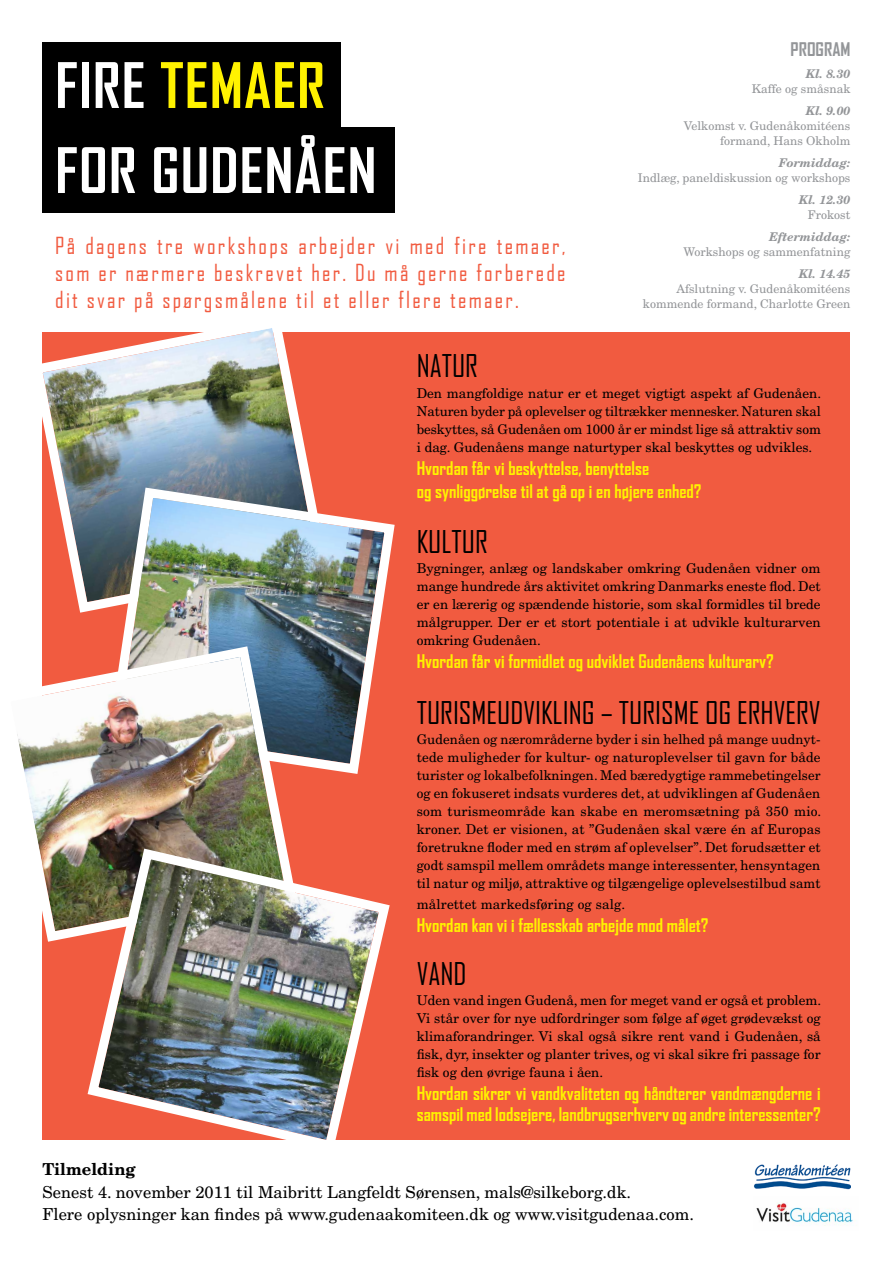
<style>
.page{position:relative;width:893px;height:1263px;background:#fff}
.page>*{position:absolute;margin:0;border:0;box-sizing:border-box;transform-origin:0 0}
.t1{font:700 60px/85.1px "Agency FB";letter-spacing:.02em;color:#fff}
.t2{font:30px "Agency FB";color:#000}
.t3{font:22.5px/27px "Agency FB";letter-spacing:.1em;color:#f15b40;text-align:justify}
.t4{font:700 18px/23.1px "Agency FB";color:#fff200}
.t5{font:700 18px "Agency FB";color:#939598}
.t6{font:16.5px/22.5px "New Century Schlbk";color:#000}
.t7{font:700 16.5px "New Century Schlbk";color:#000}
.t8{font:13.5px/18px "New Century Schlbk";color:#000;text-align:justify}
.t9{font:12px/15px "New Century Schlbk";color:#939598;text-align:right}
.t10{font:italic 700 12px "New Century Schlbk";color:#939598}
.s1{color:#fff200}
</style>
<div class="page">
<div style="left:43px;top:332px;width:807px;height:808px;background:#f15b40"></div>
<div style="left:43px;top:43px;width:298px;height:85px;background:#000"></div>
<div style="left:43px;top:128px;width:352px;height:85px;background:#000"></div>
<img style="left:42px;top:328px;width:270px;height:290px">
<img style="left:103px;top:482px;width:292px;height:292px">
<img style="left:17px;top:641px;width:284px;height:306px">
<img style="left:82px;top:843px;width:308px;height:297px">
<img style="left:754px;top:1164px;width:96px;height:26px">
<img style="left:756px;top:1202px;width:97px;height:24px">
<h1 class="t1" style="left:55px;top:42px;width:323px">Fire <span class="s1">temaer </span>for Gudenåen</h1>
<h3 class="t3" style="left:55px;top:232px;width:512px">På dagens tre workshops arbejder vi med fire temaer, som er nærmere beskrevet her. Du må gerne forberede dit svar på spørgsmålene til et eller flere temaer.</h3>
<h3 class="t5" style="left:791px;top:38px;width:61px">Program</h3>
<p class="t10" style="left:806px;top:66px;width:46px">Kl. 8.30</p>
<p class="t9" style="left:752px;top:81px;width:100px">Kaffe og småsnak</p>
<p class="t10" style="left:806px;top:103px;width:46px">Kl. 9.00</p>
<p class="t9" style="left:684px;top:118px;width:168px">Velkomst v. Gudenåkomitéens formand, Hans Okholm</p>
<p class="t10" style="left:779px;top:155px;width:73px">Formiddag:</p>
<p class="t9" style="left:638px;top:170px;width:214px">Indlæg, paneldiskussion og workshops</p>
<p class="t10" style="left:799px;top:192px;width:53px">Kl. 12.30</p>
<p class="t9" style="left:808px;top:207px;width:44px">Frokost</p>
<p class="t10" style="left:769px;top:229px;width:83px">Eftermiddag:</p>
<p class="t9" style="left:683px;top:244px;width:169px">Workshops og sammenfatning</p>
<p class="t10" style="left:799px;top:266px;width:53px">Kl. 14.45</p>
<p class="t9" style="left:643px;top:281px;width:209px">Afslutning v. Gudenåkomitéens kommende formand, Charlotte Green</p>
<h2 class="t2" style="left:417px;top:348px;width:63px">Natur</h2>
<p class="t8" style="left:417px;top:384px;width:406px">Den mangfoldige natur er et meget vigtigt aspekt af Gudenåen.<br>Naturen byder på oplevelser og tiltrækker mennesker. Naturen skal beskyttes, så Gudenåen om 1000 år er mindst lige så attraktiv som i dag. Gudenåens mange naturtyper skal beskyttes og udvikles.</p>
<h3 class="t4" style="left:417px;top:456px;width:286px">Hvordan får vi beskyttelse, benyttelse<br>og synliggørelse til at gå op i en højere enhed?</h3>
<h2 class="t2" style="left:417px;top:524px;width:73px">Kultur</h2>
<p class="t8" style="left:417px;top:559px;width:406px">Bygninger, anlæg og landskaber omkring Gudenåen vidner om mange hundrede års aktivitet omkring Danmarks eneste flod. Det er en lærerig og spændende historie, som skal formidles til brede målgrupper. Der er et stort potentiale i at udvikle kulturarven omkring Gudenåen.</p>
<h3 class="t4" style="left:417px;top:650px;width:358px">Hvordan får vi formidlet og udviklet Gudenåens kulturarv?</h3>
<h2 class="t2" style="left:417px;top:694px;width:405px">Turismeudvikling – turisme og erhverv</h2>
<p class="t8" style="left:417px;top:730px;width:406px">Gudenåen og nærområderne byder i sin helhed på mange uudnyt&shy;tede muligheder for kultur- og naturoplevelser til gavn for både turister og lokalbefolkningen. Med bæredygtige rammebetingelser og en fokuseret indsats vurderes det, at udviklingen af Gudenåen som turismeområde kan skabe en meromsætning på 350 mio. kroner. Det er visionen, at ”Gudenåen skal være én af Europas foretrukne floder med en strøm af oplevelser”. Det forudsætter et godt samspil mellem områdets mange interessenter, hensyntagen til natur og miljø, attraktive og tilgængelige oplevelsestilbud samt</p>
<p class="t8" style="left:417px;top:895px;width:210px">målrettet markedsføring og salg.</p>
<h3 class="t4" style="left:417px;top:913px;width:293px">Hvordan kan vi i fællesskab arbejde mod målet?</h3>
<h2 class="t2" style="left:417px;top:955px;width:51px">Vand</h2>
<p class="t8" style="left:417px;top:991px;width:406px">Uden vand ingen Gudenå, men for meget vand er også et problem.<br>Vi står over for nye udfordringer som følge af øget grødevækst og klimaforandringer. Vi skal også sikre rent vand i Gudenåen, så fisk, dyr, insekter og planter trives, og vi skal sikre fri passage for fisk og den øvrige fauna i åen.</p>
<h3 class="t4" style="left:417px;top:1083px;width:405px;line-height:21px">Hvordan sikrer vi vandkvaliteten og håndterer vandmængderne i samspil med lodsejere, landbrugserhverv og andre interessenter?</h3>
<p class="t7" style="left:43px;top:1159px;width:95px">Tilmelding</p>
<p class="t6" style="left:43px;top:1181px;width:653px">Senest 4. november 2011 til Maibritt Langfeldt Sørensen, mals@silkeborg.dk.<br>Flere oplysninger kan findes på www.gudenaakomiteen.dk og www.visitgudenaa.com.</p>
</div>
